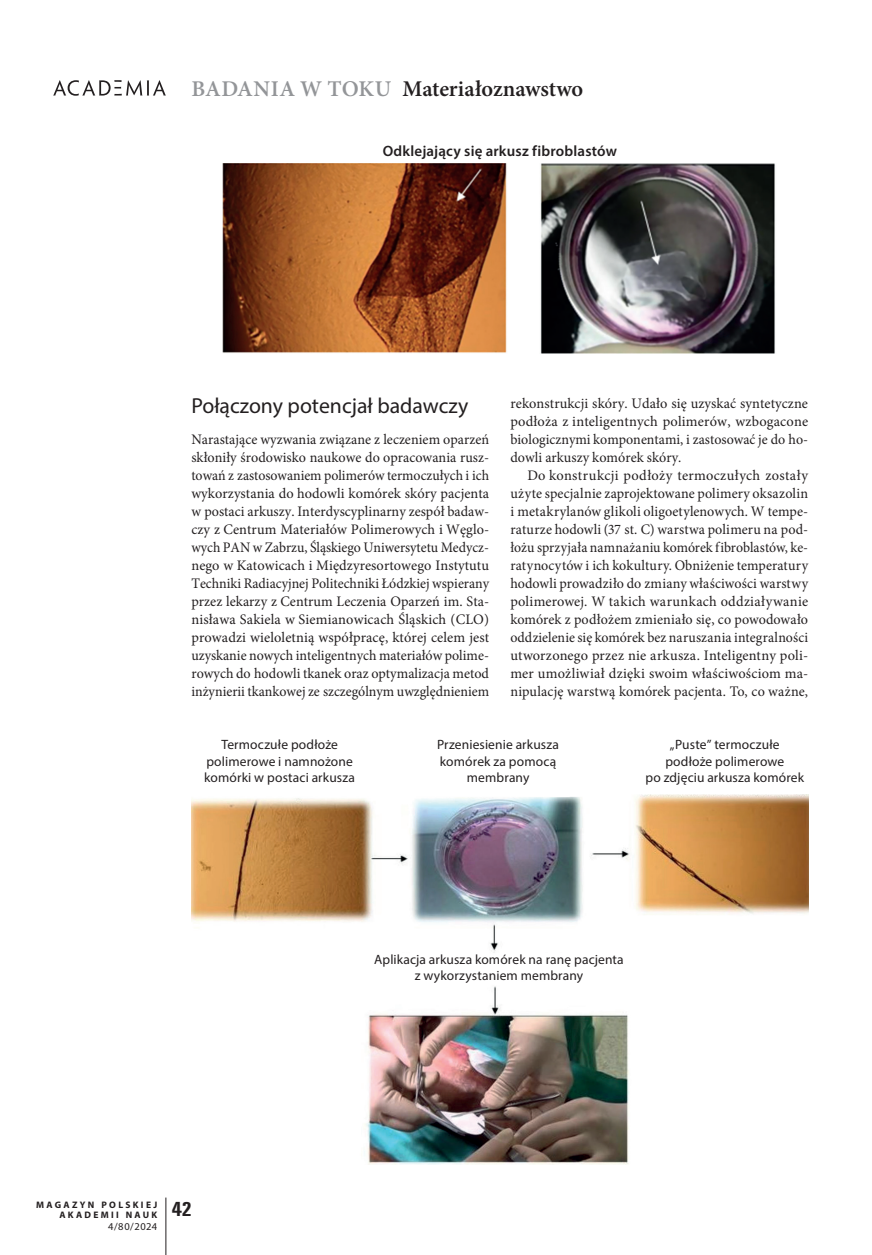
<style>
.page{position:relative;width:872px;height:1255px;background:#fff}
.page>*{position:absolute;margin:0;border:0;box-sizing:border-box;transform-origin:0 0}
.t1{font:600 22.5px "Minion Pro";color:#231f20}
.t2{font:21.75px "Myriad Pro";color:#231f20}
.t3{font:700 condensed 21px "Unitus TEE";color:#231f20}
.t4{font:600 15px "Myriad Pro";letter-spacing:.01em;color:#231f20}
.t5{font:14.55px/18px "Minion Pro";color:#231f20;text-align:justify}
.t6{font:13.5px/16.5px "Myriad Pro";letter-spacing:.01em;color:#231f20;text-align:center}
.t7{font:10.5px "Myriad Pro";color:#231f20}
.t8{font:700 9.45px/10.5px "Myriad Pro";letter-spacing:.245em;color:#231f20;text-align:right}
.s1{color:#939598}
</style>
<div class="page">
<hr style="left:166px;top:1197px;width:1px;height:57px;background:#231f20">
<img style="left:191px;top:794px;width:617px;height:369px">
<img style="left:222px;top:164px;width:553px;height:189px">
<svg style="left:53px;top:80px;width:113px;height:16px"></svg>
<h1 class="t1" style="left:191px;top:73px;width:393px"><span class="s1">BADANIA W TOKU</span> Materiałoznawstwo</h1>
<p class="t4" style="left:383px;top:141px;width:236px">Odklejający się arkusz fibroblastów</p>
<h2 class="t2" style="left:191px;top:392px;width:278px">Połączony potencjał badawczy</h2>
<p class="t5" style="left:191px;top:430px;width:299px">Narastające wyzwania związane z leczeniem oparzeń skłoniły środowisko naukowe do opracowania rusz&shy;towań z zastosowaniem polimerów termoczułych i ich wykorzystania do hodowli komórek skóry pacjenta w postaci arkuszy. Interdyscyplinarny zespół badaw&shy;czy z Centrum Materiałów Polimerowych i Węglo&shy;wych PAN w Zabrzu, Śląskiego Uniwersytetu Medycz&shy;nego w Katowicach i Międzyresortowego Instytutu Techniki Radiacyjnej Politechniki Łódzkiej wspierany przez lekarzy z Centrum Leczenia Oparzeń im. Sta&shy;nisława Sakiela w Siemianowicach Śląskich (CLO) prowadzi wieloletnią współpracę, której celem jest uzyskanie nowych inteligentnych materiałów polime&shy;rowych do hodowli tkanek oraz optymalizacja metod inżynierii tkankowej ze szczególnym uwzględnieniem</p>
<p class="t5" style="left:510px;top:394px;width:299px">rekonstrukcji skóry. Udało się uzyskać syntetyczne podłoża z inteligentnych polimerów, wzbogacone biologicznymi komponentami, i zastosować je do ho&shy;dowli arkuszy komórek skóry.</p>
<p class="t5" style="left:510px;top:466px;width:299px;text-indent:17px">Do konstrukcji podłoży termoczułych zostały użyte specjalnie zaprojektowane polimery oksazolin i metakrylanów glikoli oligoetylenowych. W tempe&shy;raturze hodowli (37 st. C) warstwa polimeru na pod&shy;łożu sprzyjała namnażaniu komórek fibroblastów, ke&shy;ratynocytów i ich kokultury. Obniżenie temperatury hodowli prowadziło do zmiany właściwości warstwy polimerowej. W takich warunkach oddziaływanie komórek z podłożem zmieniało się, co powodowało oddzielenie się komórek bez naruszania integralności utworzonego przez nie arkusza. Inteligentny poli&shy;mer umożliwiał dzięki swoim właściwościom ma&shy;nipulację warstwą komórek pacjenta. To, co ważne,</p>
<p class="t6" style="left:204px;top:736px;width:152px">Termoczułe podłoże polimerowe i namnożone komórki w postaci arkusza</p>
<p class="t6" style="left:437px;top:736px;width:123px">Przeniesienie arkusza komórek za pomocą membrany</p>
<p class="t6" style="left:645px;top:736px;width:160px">„Puste” termoczułe podłoże polimerowe<br>po zdjęciu arkusza komórek</p>
<p class="t6" style="left:374px;top:950px;width:251px">Aplikacja arkusza komórek na ranę pacjenta z wykorzystaniem membrany</p>
<p class="t8" style="left:36px;top:1198px;width:123px">MAGAZYN POLSKIEJ<br>AKADEMII NAUK</p>
<p class="t7" style="left:108px;top:1220px;width:51px">4/80/2024</p>
<h3 class="t3" style="left:172px;top:1196px;width:21px">42</h3>
</div>
